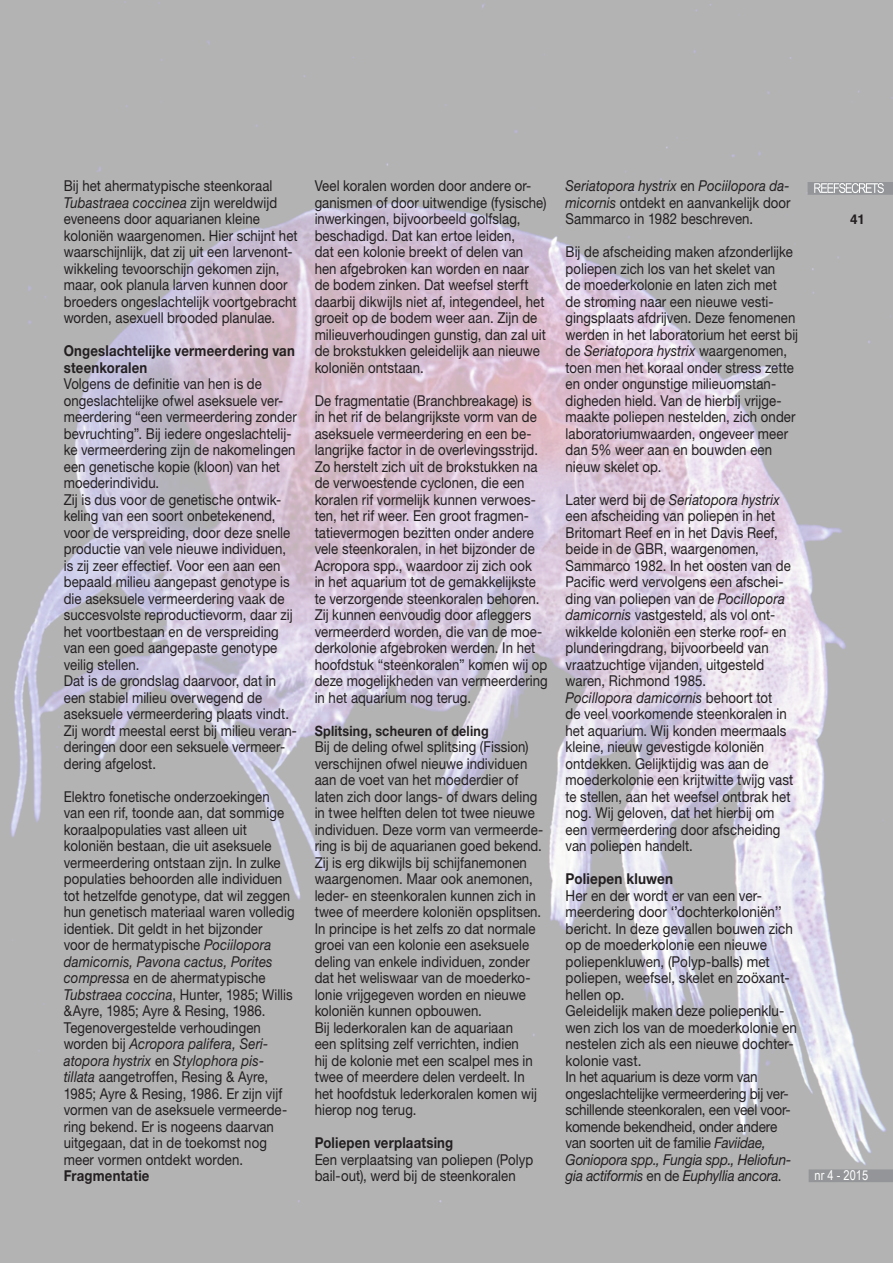
<style>
.page{position:relative;width:893px;height:1263px;background:#fff}
.page>*{position:absolute;margin:0;border:0;box-sizing:border-box;transform-origin:0 0}
.Platte_tekst{font:15px/16.5px "Helvetica Neue LT Std";letter-spacing:.005em;color:#231f20;scale:.88 1}
.Platte_tekst-2{font:15px/16.5px "Helvetica Neue LT Std";letter-spacing:.005em;color:#231f20;scale:.9 1}
.Platte_tekst-3{font:15px/16.5px "Helvetica Neue LT Std";letter-spacing:-.015em;color:#231f20;scale:.9 1}
.Platte_tekst-4{font:700 15px/16.5px "Helvetica Neue LT Std";letter-spacing:.015em;color:#231f20;scale:.88 1}
.Platte_tekst-5{font:700 15px "Helvetica Neue LT Std";letter-spacing:.015em;color:#231f20;scale:.9 1}
.Tussen_kopje{font:700 14.25px "Helvetica Neue LT Std";letter-spacing:.015em;color:#231f20;scale:.88 1}
.t1{font:13.5px "Arial Narrow";color:#fff}
.t2{font:700 13.5px "Helvetica";color:#231f20}
.s1{font-style:italic}
</style>
<div class="page">
<img style="left:0;top:0;width:893px;height:1263px">
<div style="left:808px;top:182px;width:85px;height:13px;background:#939598"></div>
<svg style="left:814px;top:183px;width:70px;height:10px"></svg>
<div style="left:809px;top:1169px;width:84px;height:13px;background:#939598"></div>
<p class="Platte_tekst" style="left:64px;top:178px;width:267px">Bij het ahermatypische steenkoraal <span class="s1">Tubastraea coccinea</span> zijn wereldwijd eveneens door aquarianen kleine koloniën waargenomen. Hier schijnt het waarschijnlijk, dat zij uit een larvenont&shy;wikkeling tevoorschijn gekomen zijn, maar, ook planula larven kunnen door broeders ongeslachtelijk voortgebracht worden, asexuell brooded planulae.</p>
<p class="Platte_tekst-4" style="left:64px;top:342px;width:264px">Ongeslachtelijke vermeerdering van steenkoralen</p>
<p class="Platte_tekst" style="left:64px;top:376px;width:266px">Volgens de definitie van hen is de ongeslachtelijke ofwel aseksuele ver&shy;meerdering “een vermeerdering zonder bevruchting”. Bij iedere ongeslachtelij&shy;ke vermeerdering zijn de nakomelingen een genetische kopie (kloon) van het moederindividu.</p>
<p class="Platte_tekst" style="left:64px;top:491px;width:262px">Zij is dus voor de genetische ontwik&shy;keling van een soort onbetekenend, voor de verspreiding, door deze snelle productie van vele nieuwe individuen, is zij zeer effectief. Voor een aan een bepaald milieu aangepast genotype is die aseksuele vermeerdering vaak de succesvolste reproductievorm, daar zij het voortbestaan en de verspreiding van een goed aangepaste genotype veilig stellen.</p>
<p class="Platte_tekst" style="left:64px;top:673px;width:267px">Dat is de grondslag daarvoor, dat in een stabiel milieu overwegend de aseksuele vermeerdering plaats vindt.<br>Zij wordt meestal eerst bij milieu veran&shy;deringen door een seksuele vermeer&shy;dering afgelost.</p>
<p class="Platte_tekst" style="left:64px;top:788px;width:264px">Elektro fonetische onderzoekingen<br>van een rif, toonde aan, dat sommige koraalpopulaties vast alleen uit koloniën bestaan, die uit aseksuele vermeerdering ontstaan zijn. In zulke populaties behoorden alle individuen tot hetzelfde genotype, dat wil zeggen hun genetisch materiaal waren volledig identiek. Dit geldt in het bijzonder<br>voor de hermatypische <span class="s1">Pociilopora damicornis, Pavona cactus, Porites compressa</span> en de ahermatypische <span class="s1">Tubstraea coccina</span>, Hunter, 1985; Willis &amp;Ayre, 1985; Ayre &amp; Resing, 1986.</p>
<p class="Platte_tekst" style="left:64px;top:1019px;width:255px">Tegenovergestelde verhoudingen worden bij <span class="s1">Acropora palifera, Seri&shy;atopora hystrix</span> en <span class="s1">Stylophora pis&shy;tillata</span> aangetroffen, Resing &amp; Ayre, 1985; Ayre &amp; Resing, 1986. Er zijn vijf vormen van de aseksuele vermeerde&shy;ring bekend. Er is nogeens daarvan uitgegaan, dat in de toekomst nog meer vormen ontdekt worden.</p>
<p class="Platte_tekst-4" style="left:64px;top:1167px;width:99px">Fragmentatie</p>
<p class="Platte_tekst" style="left:315px;top:178px;width:265px">Veel koralen worden door andere or&shy;ganismen of door uitwendige (fysische) inwerkingen, bijvoorbeeld golfslag, beschadigd. Dat kan ertoe leiden,<br>dat een kolonie breekt of delen van hen afgebroken kan worden en naar de bodem zinken. Dat weefsel sterft daarbij dikwijls niet af, integendeel, het groeit op de bodem weer aan. Zijn de milieuverhoudingen gunstig, dan zal uit de brokstukken geleidelijk aan nieuwe koloniën ontstaan.</p>
<p class="Platte_tekst" style="left:315px;top:392px;width:266px">De fragmentatie (Branchbreakage) is<br>in het rif de belangrijkste vorm van de aseksuele vermeerdering en een be&shy;langrijke factor in de overlevingsstrijd.<br>Zo herstelt zich uit de brokstukken na de verwoestende cyclonen, die een koralen rif vormelijk kunnen verwoes&shy;ten, het rif weer. Een groot fragmen&shy;tatievermogen bezitten onder andere vele steenkoralen, in het bijzonder de Acropora spp., waardoor zij zich ook<br>in het aquarium tot de gemakkelijkste te verzorgende steenkoralen behoren.<br>Zij kunnen eenvoudig door afleggers vermeerderd worden, die van de moe&shy;derkolonie afgebroken werden. In het hoofdstuk “steenkoralen” komen wij op deze mogelijkheden van vermeerdering in het aquarium nog terug.</p>
<p class="Tussen_kopje" style="left:315px;top:722px;width:199px">Splitsing, scheuren of deling</p>
<p class="Platte_tekst" style="left:315px;top:739px;width:261px">Bij de deling ofwel splitsing (Fission) verschijnen ofwel nieuwe individuen aan de voet van het moederdier of laten zich door langs- of dwars deling in twee helften delen tot twee nieuwe individuen. Deze vorm van vermeerde&shy;ring is bij de aquarianen goed bekend.<br>Zij is erg dikwijls bij schijfanemonen waargenomen. Maar ook anemonen, leder- en steenkoralen kunnen zich in twee of meerdere koloniën opsplitsen.<br>In principe is het zelfs zo dat normale groei van een kolonie een aseksuele deling van enkele individuen, zonder dat het weliswaar van de moederko&shy;lonie vrijgegeven worden en nieuwe koloniën kunnen opbouwen.</p>
<p class="Platte_tekst" style="left:315px;top:1019px;width:254px">Bij lederkoralen kan de aquariaan een splitsing zelf verrichten, indien<br>hij de kolonie met een scalpel mes in twee of meerdere delen verdeelt. In het hoofdstuk lederkoralen komen wij hierop nog terug.</p>
<p class="Platte_tekst-4" style="left:315px;top:1134px;width:159px">Poliepen verplaatsing</p>
<p class="Platte_tekst" style="left:315px;top:1151px;width:250px">Een verplaatsing van poliepen (Polyp bail-out), werd bij de steenkoralen</p>
<p class="Platte_tekst" style="left:566px;top:178px;width:257px;text-align:justify"><span class="s1">Seriatopora hystrix</span> en <span class="s1">Pociilopora da&shy;micornis</span> ontdekt en aanvankelijk door Sammarco in 1982 beschreven.</p>
<p class="Platte_tekst" style="left:566px;top:244px;width:266px">Bij de afscheiding maken afzonderlijke poliepen zich los van het skelet van<br>de moederkolonie en laten zich met<br>de stroming naar een nieuwe vesti&shy;gingsplaats afdrijven. Deze fenomenen werden in het laboratorium het eerst bij de <span class="s1">Seriatopora hystrix</span> waargenomen, toen men het koraal onder stress zette en onder ongunstige milieuomstan&shy;digheden hield. Van de hierbij vrijge&shy;maakte poliepen nestelden, zich onder laboratoriumwaarden, ongeveer meer dan 5% weer aan en bouwden een nieuw skelet op.</p>
<p class="Platte_tekst" style="left:566px;top:491px;width:258px">Later werd bij de <span class="s1">Seriatopora hystrix </span>een afscheiding van poliepen in het Britomart Reef en in het Davis Reef, beide in de GBR, waargenomen, Sammarco 1982. In het oosten van de Pacific werd vervolgens een afschei&shy;ding van poliepen van de <span class="s1">Pocillopora damicornis</span> vastgesteld, als vol ont&shy;wikkelde koloniën een sterke roof- en plunderingdrang, bijvoorbeeld van vraatzuchtige vijanden, uitgesteld waren, Richmond 1985.</p>
<p class="Platte_tekst" style="left:566px;top:689px;width:260px"><span class="s1">Pocillopora damicornis</span> behoort tot<br>de veel voorkomende steenkoralen in het aquarium. Wij konden meermaals kleine, nieuw gevestigde koloniën ontdekken. Gelijktijdig was aan de moederkolonie een krijtwitte twijg vast te stellen, aan het weefsel ontbrak het nog. Wij geloven, dat het hierbij om een vermeerdering door afscheiding van poliepen handelt.</p>
<p class="Platte_tekst-5" style="left:566px;top:870px;width:121px">Poliepen kluwen</p>
<p class="Platte_tekst-2" style="left:566px;top:887px;width:254px">Her en der wordt er van een ver&shy;meerdering door ‘’dochterkoloniën’’ bericht. In deze gevallen bouwen zich op de moederkolonie een nieuwe poliepenkluwen, (Polyp-balls) met poliepen, weefsel, skelet en zoöxant&shy;hellen op.</p>
<p class="Platte_tekst-2" style="left:566px;top:1003px;width:259px">Geleidelijk maken deze poliepenklu&shy;wen zich los van de moederkolonie en nestelen zich als een nieuwe dochter&shy;kolonie vast.</p>
<p class="Platte_tekst-3" style="left:566px;top:1069px;width:253px">In het aquarium is deze vorm van ongeslachtelijke vermeerdering bij ver&shy;schillende steenkoralen, een veel voor&shy;komende bekendheid, onder andere van soorten uit de familie <span class="s1">Faviidae, Goniopora spp., Fungia spp., Heliofun&shy;gia actiformis</span> en de <span class="s1">Euphyllia ancora</span>.</p>
<p class="t2" style="left:850px;top:211px;width:17px">41</p>
<p class="t1" style="left:815px;top:1165px;width:55px">nr 4 - 2015</p>
</div>
